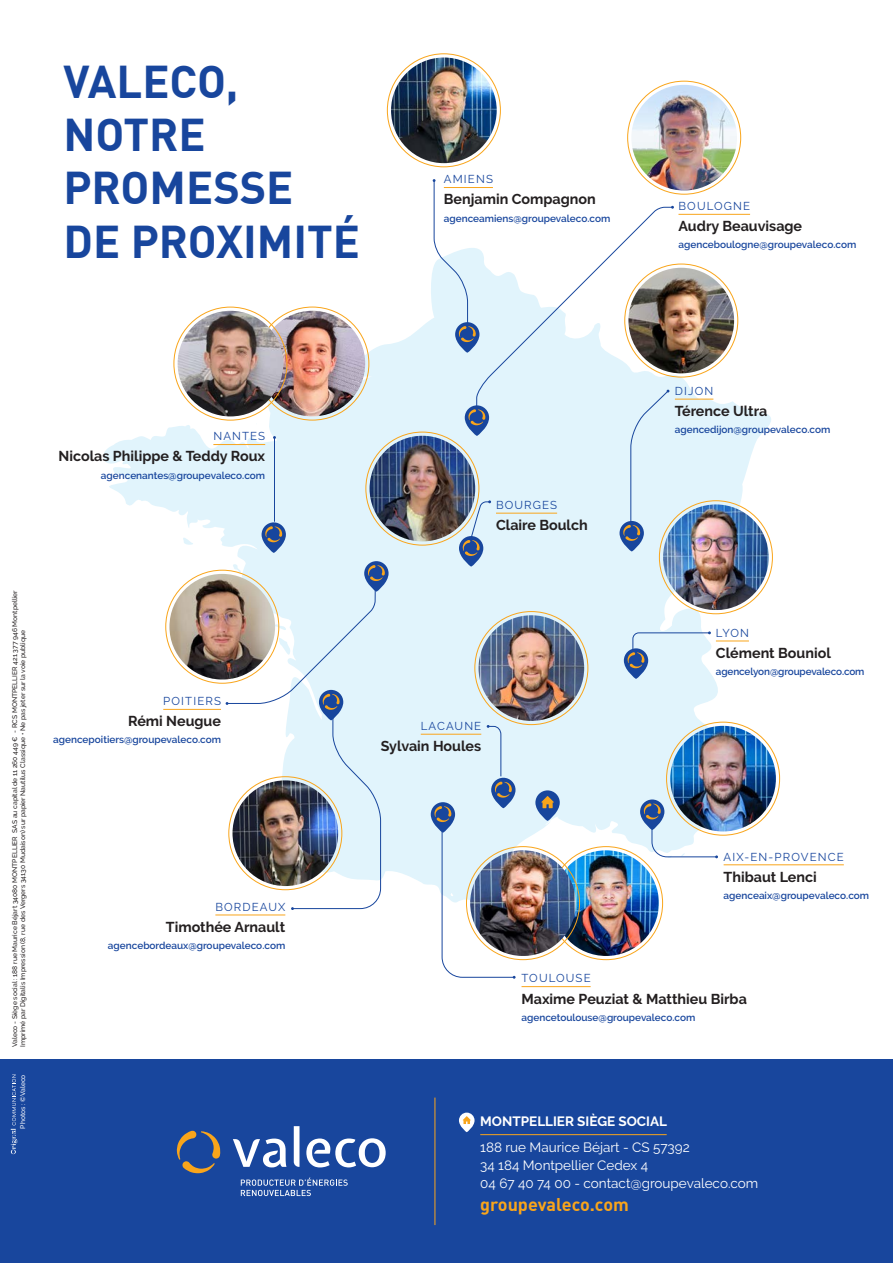
<style>
.page{position:relative;width:893px;height:1263px;background:#fff}
.page>*{position:absolute;margin:0;border:0;box-sizing:border-box;transform-origin:0 0}
.t1{font:700 45px/53.1px "En BWDIN Pro";color:#18469d}
.t2{font:700 18px "En BWDIN Pro";color:#f9a51b}
.t3{font:700 14.25px "Raleway";color:#231f20}
.t4{font:13.5px/18px "Raleway";color:#fff}
.t5{font:700 13.5px "Raleway";color:#fff}
.t6{font:11.4px "Raleway";letter-spacing:.1em;color:#18469d}
.t7{font:600 10.05px "Raleway";color:#18469d}
.t8{font:500 6.75px/8.1px "Raleway";color:#231f20}
.t9{font:500 6.75px "Raleway";color:#fff}
</style>
<div class="page">
<div style="left:0;top:1059px;width:893px;height:204px;background:#18469d"></div>
<svg style="left:87px;top:263px;width:740px;height:694px"></svg>
<svg style="left:262px;top:522px;width:24px;height:31px"></svg>
<svg style="left:535px;top:790px;width:25px;height:31px"></svg>
<hr style="left:724px;top:864px;width:120px;height:1px;background:#f9a51b">
<hr style="left:215px;top:915px;width:70px;height:1px;background:#f9a51b">
<hr style="left:678px;top:214px;width:72px;height:1px;background:#f9a51b">
<hr style="left:675px;top:399px;width:38px;height:1px;background:#f9a51b">
<hr style="left:716px;top:641px;width:33px;height:1px;background:#f9a51b">
<hr style="left:213px;top:444px;width:52px;height:1px;background:#f9a51b">
<hr style="left:521px;top:986px;width:70px;height:1px;background:#f9a51b">
<hr style="left:163px;top:709px;width:58px;height:1px;background:#f9a51b">
<hr style="left:421px;top:734px;width:60px;height:1px;background:#f9a51b">
<img style="left:631px;top:85px;width:106px;height:105px;border-radius:53px">
<img style="left:628px;top:268px;width:106px;height:105px;border-radius:53px">
<img style="left:663px;top:504px;width:106px;height:106px;border-radius:52px">
<img style="left:670px;top:726px;width:106px;height:105px;border-radius:53px">
<img style="left:478px;top:615px;width:106px;height:106px;border-radius:53px">
<img style="left:553px;top:850px;width:106px;height:106px;border-radius:53px">
<img style="left:169px;top:574px;width:106px;height:105px;border-radius:52px">
<img style="left:391px;top:57px;width:106px;height:106px;border-radius:53px">
<svg style="left:624px;top:631px;width:87px;height:48px;background:#c8dceb"></svg>
<img style="left:640px;top:799px;width:78px;height:59px">
<svg style="left:431px;top:725px;width:85px;height:254px"></svg>
<img style="left:226px;top:561px;width:163px;height:349px">
<hr style="left:274px;top:437px;width:1px;height:85px;background:#18469d">
<hr style="left:480px;top:1134px;width:187px;height:1px;background:#f9a51b">
<hr style="left:435px;top:1097px;width:1px;height:128px;background:#f9a51b">
<svg style="left:11px;top:1074px;width:6px;height:80px"></svg>
<svg style="left:177px;top:1130px;width:43px;height:43px"></svg>
<svg style="left:233px;top:1138px;width:53px;height:29px"></svg>
<svg style="left:294px;top:1126px;width:5px;height:41px"></svg>
<svg style="left:241px;top:1177px;width:107px;height:19px"></svg>
<svg style="left:306px;top:1138px;width:80px;height:29px"></svg>
<img style="left:470px;top:850px;width:106px;height:106px;border-radius:52px">
<img style="left:260px;top:311px;width:105px;height:105px;border-radius:53px">
<svg style="left:459px;top:1112px;width:16px;height:20px"></svg>
<img style="left:178px;top:311px;width:105px;height:105px;border-radius:53px">
<svg style="left:433px;top:179px;width:241px;height:387px"></svg>
<img style="left:370px;top:436px;width:105px;height:105px;border-radius:53px">
<hr style="left:496px;top:513px;width:61px;height:1px;background:#f9a51b">
<h1 class="t1" style="left:63px;top:49px;width:298px">VALECO,<br>NOTRE<br>PROMESSE<br>DE PROXIMITÉ</h1>
<p class="t6" style="left:444px;top:173px;width:51px">AMIENS</p>
<h3 class="t3" style="left:444px;top:191px;width:153px">Benjamin Compagnon</h3>
<p class="t7" style="left:444px;top:212px;width:168px">agenceamiens@groupevaleco.com</p>
<p class="t6" style="left:678px;top:199px;width:73px">BOULOGNE</p>
<h3 class="t3" style="left:678px;top:218px;width:125px">Audry Beauvisage</h3>
<p class="t7" style="left:678px;top:239px;width:179px">agenceboulogne@groupevaleco.com</p>
<p class="t6" style="left:213px;top:430px;width:53px">NANTES</p>
<h3 class="t3" style="left:58px;top:448px;width:208px">Nicolas Philippe &amp; Teddy Roux</h3>
<p class="t7" style="left:101px;top:469px;width:166px">agencenantes@groupevaleco.com</p>
<p class="t8" style="left:11px;top:1047px;width:458px;rotate:-90deg">Valeco - Siège social : 188 rue Maurice Béjart 34080 MONTPELLIER SAS au capital de 11 260 449 € - RCS MONTPELLIER 421 377 946 Montpellier<br>Imprimé par Digitalis Impression (8, rue des Vergers 34130 Mudaison) sur papier Nautilus Classique • Ne pas jeter sur la voie publique</p>
<p class="t9" style="left:19px;top:1128px;width:55px;rotate:-90deg">Photos : ©Valeco</p>
<p class="t6" style="left:163px;top:694px;width:59px">POITIERS</p>
<h3 class="t3" style="left:128px;top:713px;width:94px">Rémi Neugue</h3>
<p class="t7" style="left:53px;top:734px;width:169px">agencepoitiers@groupevaleco.com</p>
<p class="t6" style="left:215px;top:900px;width:72px">BORDEAUX</p>
<h3 class="t3" style="left:166px;top:919px;width:121px">Timothée Arnault</h3>
<p class="t7" style="left:108px;top:940px;width:179px">agencebordeaux@groupevaleco.com</p>
<p class="t6" style="left:496px;top:498px;width:63px">BOURGES</p>
<h3 class="t3" style="left:496px;top:517px;width:93px">Claire Boulch</h3>
<p class="t6" style="left:675px;top:384px;width:40px">DIJON</p>
<h3 class="t3" style="left:675px;top:403px;width:94px">Térence Ultra</h3>
<p class="t7" style="left:675px;top:424px;width:157px">agencedijon@groupevaleco.com</p>
<p class="t6" style="left:421px;top:719px;width:62px">LACAUNE</p>
<h3 class="t3" style="left:381px;top:738px;width:102px">Sylvain Houles</h3>
<p class="t6" style="left:716px;top:626px;width:35px">LYON</p>
<h3 class="t3" style="left:716px;top:645px;width:116px">Clément Bouniol</h3>
<p class="t7" style="left:716px;top:666px;width:150px">agencelyon@groupevaleco.com</p>
<p class="t6" style="left:724px;top:850px;width:122px">AIX-EN-PROVENCE</p>
<h3 class="t3" style="left:724px;top:868px;width:95px">Thibaut Lenci</h3>
<p class="t7" style="left:724px;top:889px;width:147px">agenceaix@groupevaleco.com</p>
<p class="t6" style="left:521px;top:972px;width:71px">TOULOUSE</p>
<h3 class="t3" style="left:521px;top:990px;width:227px">Maxime Peuziat &amp; Matthieu Birba</h3>
<p class="t7" style="left:521px;top:1011px;width:175px">agencetoulouse@groupevaleco.com</p>
<h3 class="t5" style="left:480px;top:1113px;width:188px">MONTPELLIER SIÈGE SOCIAL</h3>
<h3 class="t4" style="left:480px;top:1138px;width:280px">188 rue Maurice Béjart - CS 57392<br>34 184 Montpellier Cedex 4<br>04 67 40 74 00 - contact@groupevaleco.com</h3>
<h2 class="t2" style="left:480px;top:1189px;width:150px">groupevaleco.com</h2>
</div>
